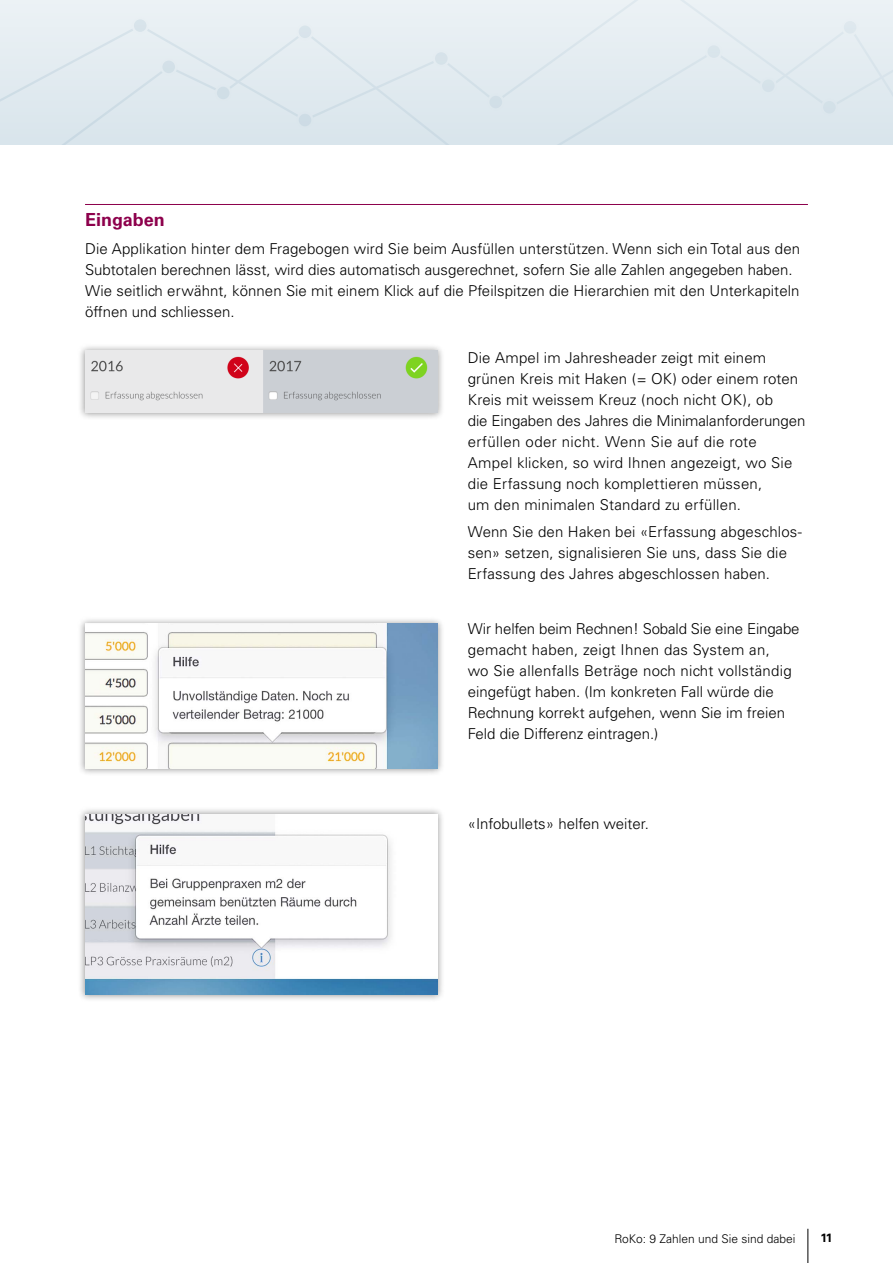
<style>
.page{position:relative;width:893px;height:1263px;background:#fff}
.page>*{position:absolute;margin:0;border:0;box-sizing:border-box;transform-origin:0 0}
.Titel_Rot{font:700 18px "Univers";color:#8d004c}
.Lauftext{font:300 15px/21px "Univers";letter-spacing:.005em;color:#000}
.t1{font:300 12px "Univers";color:#000}
.t2{font:700 12px "Univers";color:#000}
</style>
<div class="page">
<hr style="left:808px;top:1229px;width:1px;height:34px;background:#000">
<hr style="left:85px;top:204px;width:723px;height:1px;background:#8d004c">
<div style="left:78px;top:616px;width:367px;height:160px;background:#000;opacity:.4"></div>
<img style="left:85px;top:624px;width:353px;height:144px">
<div style="left:78px;top:343px;width:367px;height:77px;background:#000;opacity:.4"></div>
<img style="left:85px;top:351px;width:353px;height:62px">
<div style="left:78px;top:807px;width:367px;height:195px;background:#000;opacity:.4"></div>
<img style="left:85px;top:814px;width:353px;height:181px">
<div style="left:0;top:0;width:893px;height:6px;background:#ecf2f5"></div>
<svg style="left:0;top:6px;width:893px;height:139px;background:#e1eaef"></svg>
<div style="left:161px;top:59px;width:15px;height:15px;background:#d9e5ec;border-radius:50%"></div>
<div style="left:160px;top:58px;width:17px;height:17px;border:2px solid #fff;border-radius:50%"></div>
<div style="left:216px;top:86px;width:15px;height:14px;background:#d0dee6;border-radius:50%"></div>
<div style="left:215px;top:84px;width:17px;height:18px;border:2px solid #fff;border-radius:50%"></div>
<div style="left:298px;top:24px;width:14px;height:15px;background:#d9e5ec;border-radius:50%"></div>
<div style="left:296px;top:23px;width:18px;height:17px;border:2px solid #fff;border-radius:50%"></div>
<div style="left:706px;top:44px;width:15px;height:15px;background:#d9e5ec;border-radius:50%"></div>
<div style="left:705px;top:43px;width:17px;height:17px;border:2px solid #fff;border-radius:50%"></div>
<div style="left:761px;top:78px;width:15px;height:15px;background:#d9e5ec;border-radius:50%"></div>
<div style="left:760px;top:77px;width:17px;height:17px;border:2px solid #fff;border-radius:50%"></div>
<div style="left:843px;top:20px;width:14px;height:15px;background:#d9e5ec;border-radius:50%"></div>
<div style="left:841px;top:19px;width:18px;height:17px;border:2px solid #fff;border-radius:50%"></div>
<p class="Titel_Rot" style="left:85px;top:209px;width:81px">Eingaben</p>
<p class="Lauftext" style="left:85px;top:238px;width:717px">Die Applikation hinter dem Fragebogen wird Sie beim Ausfüllen unterstützen. Wenn sich ein Total aus den Subtotalen berechnen lässt, wird dies automatisch ausgerechnet, sofern Sie alle Zahlen angegeben haben.<br>Wie seitlich erwähnt, können Sie mit einem Klick auf die Pfeilspitzen die Hierarchien mit den Unterkapiteln öffnen und schliessen.</p>
<p class="Lauftext" style="left:468px;top:347px;width:339px">Die Ampel im Jahresheader zeigt mit einem grünen Kreis mit Haken (= OK) oder einem roten Kreis mit weissem Kreuz (noch nicht OK), ob<br>die Eingaben des Jahres die Minimalanforderungen erfüllen oder nicht. Wenn Sie auf die rote<br>Ampel klicken, so wird Ihnen angezeigt, wo Sie die Erfassung noch komplettieren müssen,<br>um den minimalen Standard zu erfüllen.</p>
<p class="Lauftext" style="left:468px;top:521px;width:336px">Wenn Sie den Haken bei «Erfassung abgeschlos&shy;sen» setzen, signalisieren Sie uns, dass Sie die<br>Erfassung des Jahres abgeschlossen haben.</p>
<p class="Lauftext" style="left:468px;top:618px;width:333px">Wir helfen beim Rechnen! Sobald Sie eine Eingabe gemacht haben, zeigt Ihnen das System an,<br>wo Sie allenfalls Beträge noch nicht vollständig eingefügt haben. (Im konkreten Fall würde die Rechnung korrekt aufgehen, wenn Sie im freien Feld die Differenz eintragen.)</p>
<p class="Lauftext" style="left:468px;top:813px;width:183px">«Infobullets» helfen weiter.</p>
<p class="t1" style="left:614px;top:1231px;width:182px">RoKo: 9 Zahlen und Sie sind dabei</p>
<p class="t2" style="left:820px;top:1231px;width:14px">11</p>
</div>
